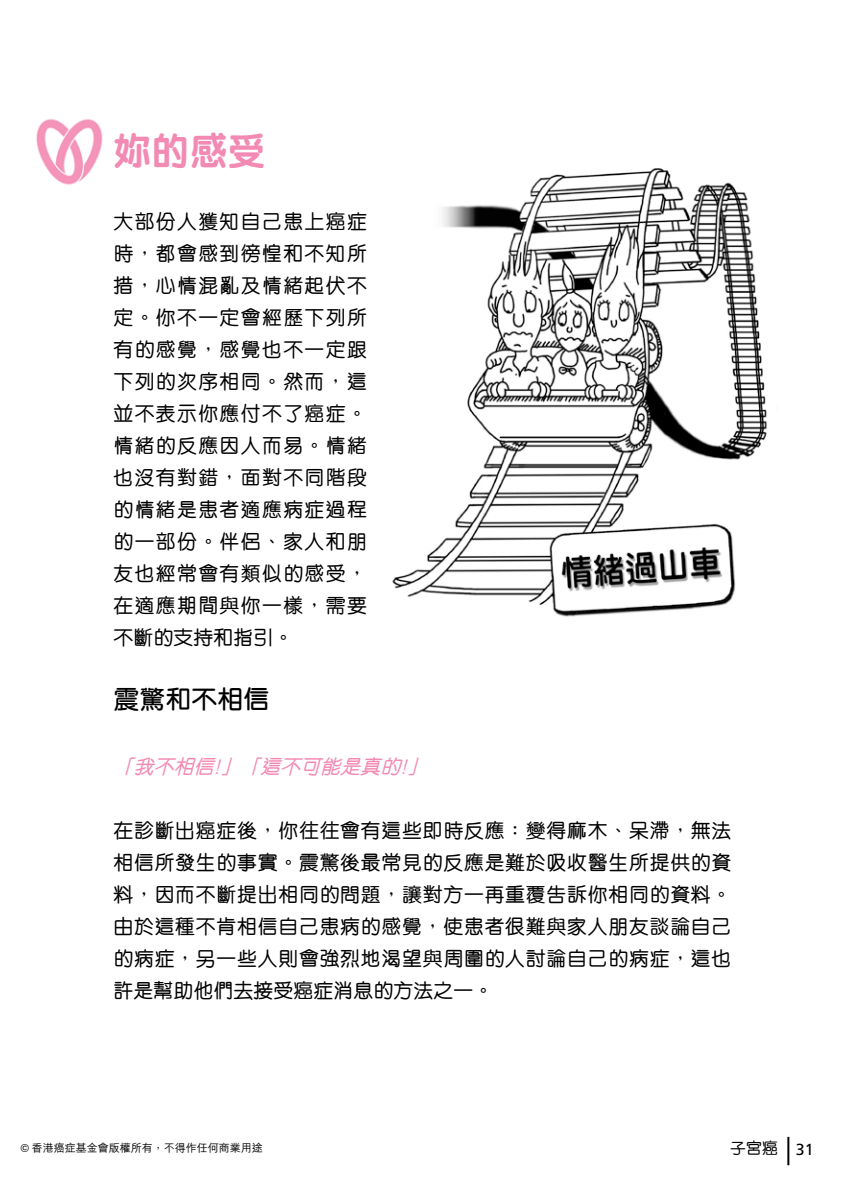
<style>
.page{position:relative;width:845px;height:1191px;background:#fff}
.page>*{position:absolute;margin:0;border:0;box-sizing:border-box;transform-origin:0 0}
.t1{font:800 38px "M Yuen HK";color:#f38ab3}
.t2{font:600 26px "M Yuen HK";color:#000}
.t3{font:500 20px/32px "M Yuen HK";letter-spacing:.03em;color:#000;text-align:justify}
.t4{font:italic 500 20px "M Yuen HK";color:#f38ab3}
.t5{font:500 16px "M Yuen HK";color:#000}
.t6{font:500 11px "M Hei HK";color:#000}
.s1{font-family:"Helvetica";font-weight:400}
.s2{font-family:"Frutiger";font-weight:400}
</style>
<div class="page">
<hr style="left:787px;top:1136px;width:2px;height:29px;background:#000">
<img style="left:36px;top:119px;width:67px;height:66px">
<img style="left:392px;top:168px;width:375px;height:449px">
<h1 class="t1" style="left:113px;top:131px;width:153px">妳的感受</h1>
<p class="t3" style="left:113px;top:206px;width:255px">大部份人獲知自己患上癌症時，都會感到徬惶和不知所措，心情混亂及情緒起伏不定。你不一定會經歷下列所有的感覺，感覺也不一定跟下列的次序相同。然而，這並不表示你應付不了癌症。情緒的反應因人而易。情緒也沒有對錯，面對不同階段的情緒是患者適應病症過程的一部份。伴侶、家人和朋友也經常會有類似的感受，在適應期間與你一樣，需要不斷的支持和指引。</p>
<h2 class="t2" style="left:113px;top:686px;width:157px">震驚和不相信</h2>
<p class="t4" style="left:113px;top:755px;width:320px">「我不相信!」「這不可能是真的!」</p>
<p class="t3" style="left:113px;top:814px;width:619px">在診斷出癌症後，你往往會有這些即時反應：變得麻木、呆滯，無法相信所發生的事實。震驚後最常見的反應是難於吸收醫生所提供的資料，因而不斷提出相同的問題，讓對方一再重覆告訴你相同的資料。由於這種不肯相信自己患病的感覺，使患者很難與家人朋友談論自己的病症，另一些人則會強烈地渴望與周圍的人討論自己的病症，這也許是幫助他們去接受癌症消息的方法之一。</p>
<p class="t6" style="left:21px;top:1142px;width:244px"><span class="s1">!"</span>香港癌症基金會版權所有，不得作任何商業用途</p>
<p class="t5" style="left:730px;top:1139px;width:85px">子宮癌 <span class="s2">31</span></p>
</div>
